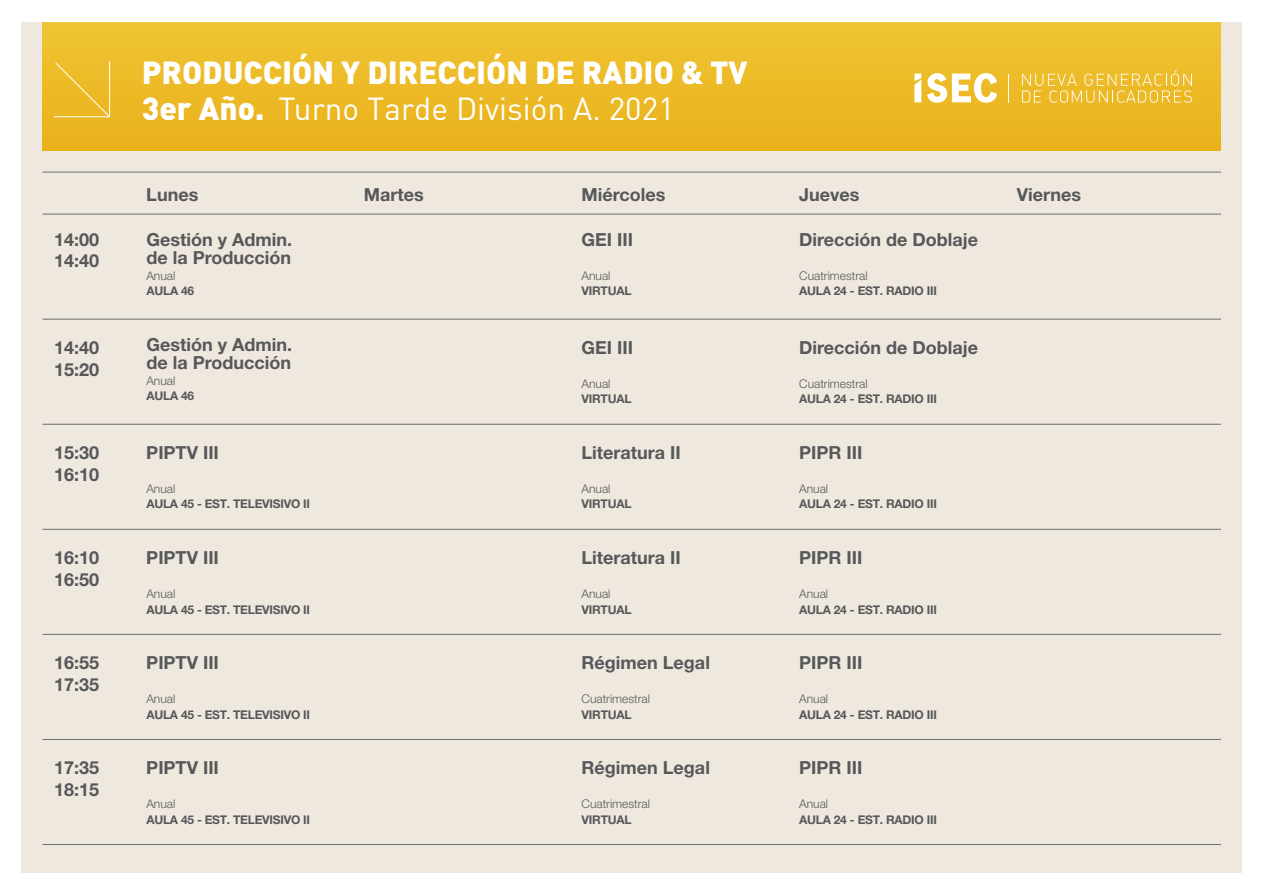
<style>
.page{position:relative;width:1265px;height:895px;background:#fff}
.page>*{position:absolute;margin:0;border:0;box-sizing:border-box;transform-origin:0 0}
.t1{font:900 31.5px/36px "DIN Pro";color:#fff}
.t2{font:700 18px/21.6px "Helvetica Neue LT Std";color:#57585a}
.t3{font:700 12px "Helvetica Neue LT Std";letter-spacing:-.02em;color:#57585a}
.t4{font:300 12px "Helvetica Neue LT Std";color:#57585a}
.s1{font-weight:400}
</style>
<div class="page">
<div style="left:21px;top:22px;width:1221px;height:850px;background:#efe8de"></div>
<div style="left:43px;top:22px;width:1177px;height:129px;background:#ecba27"></div>
<svg style="left:1022px;top:70px;width:169px;height:33px"></svg>
<svg style="left:927px;top:73px;width:70px;height:30px"></svg>
<svg style="left:914px;top:74px;width:7px;height:28px"></svg>
<hr style="left:43px;top:172px;width:1177px;height:1px;background:#6c6d70">
<hr style="left:43px;top:214px;width:1177px;height:1px;background:#6c6d70">
<hr style="left:43px;top:319px;width:1177px;height:1px;background:#6c6d70">
<hr style="left:43px;top:424px;width:1177px;height:1px;background:#6c6d70">
<hr style="left:43px;top:529px;width:1177px;height:1px;background:#6c6d70">
<hr style="left:43px;top:634px;width:1177px;height:1px;background:#6c6d70">
<hr style="left:43px;top:739px;width:1177px;height:1px;background:#6c6d70">
<hr style="left:43px;top:844px;width:1177px;height:1px;background:#6c6d70">
<svg style="left:54px;top:61px;width:57px;height:57px"></svg>
<h1 class="t1" style="left:142px;top:53px;width:607px">PRODUCCIÓN Y DIRECCIÓN DE RADIO &amp; TV<br>3er Año. <span class="s1">Turno Tarde División A. 2021</span></h1>
<p class="t2" style="left:146px;top:183px;width:54px">Lunes</p>
<p class="t2" style="left:581px;top:183px;width:85px">Miércoles</p>
<p class="t2" style="left:799px;top:183px;width:62px">Jueves</p>
<p class="t2" style="left:1016px;top:183px;width:66px">Viernes</p>
<p class="t2" style="left:364px;top:183px;width:61px">Martes</p>
<p class="t2" style="left:54px;top:228px;width:47px">14:00<br>14:40</p>
<p class="t2" style="left:146px;top:230px;width:147px;line-height:18px">Gestión y Admin. de la Producción</p>
<p class="t4" style="left:146px;top:268px;width:30px">Anual</p>
<p class="t3" style="left:146px;top:283px;width:49px">AULA 46</p>
<p class="t2" style="left:581px;top:228px;width:53px">GEI III</p>
<p class="t4" style="left:581px;top:268px;width:30px">Anual</p>
<p class="t3" style="left:581px;top:283px;width:51px">VIRTUAL</p>
<p class="t2" style="left:799px;top:228px;width:180px">Dirección de Doblaje</p>
<p class="t4" style="left:799px;top:268px;width:70px">Cuatrimestral</p>
<p class="t3" style="left:799px;top:283px;width:139px">AULA 24 - EST. RADIO III</p>
<p class="t2" style="left:54px;top:336px;width:47px">14:40<br>15:20</p>
<p class="t2" style="left:146px;top:335px;width:147px;line-height:18px">Gestión y Admin. de la Producción</p>
<p class="t4" style="left:146px;top:373px;width:30px">Anual</p>
<p class="t3" style="left:146px;top:388px;width:49px">AULA 46</p>
<p class="t2" style="left:581px;top:336px;width:53px">GEI III</p>
<p class="t4" style="left:581px;top:376px;width:30px">Anual</p>
<p class="t3" style="left:581px;top:391px;width:51px">VIRTUAL</p>
<p class="t2" style="left:799px;top:336px;width:180px">Dirección de Doblaje</p>
<p class="t4" style="left:799px;top:376px;width:70px">Cuatrimestral</p>
<p class="t3" style="left:799px;top:391px;width:139px">AULA 24 - EST. RADIO III</p>
<p class="t2" style="left:54px;top:441px;width:47px">15:30<br>16:10</p>
<p class="t2" style="left:146px;top:441px;width:74px">PIPTV III</p>
<p class="t4" style="left:146px;top:481px;width:30px">Anual</p>
<p class="t3" style="left:146px;top:496px;width:165px">AULA 45 - EST. TELEVISIVO II</p>
<p class="t2" style="left:581px;top:441px;width:101px">Literatura II</p>
<p class="t4" style="left:581px;top:481px;width:30px">Anual</p>
<p class="t3" style="left:581px;top:496px;width:51px">VIRTUAL</p>
<p class="t2" style="left:799px;top:441px;width:65px">PIPR III</p>
<p class="t4" style="left:799px;top:481px;width:30px">Anual</p>
<p class="t3" style="left:799px;top:496px;width:139px">AULA 24 - EST. RADIO III</p>
<p class="t2" style="left:54px;top:546px;width:47px">16:10<br>16:50</p>
<p class="t2" style="left:146px;top:546px;width:74px">PIPTV III</p>
<p class="t4" style="left:146px;top:586px;width:30px">Anual</p>
<p class="t3" style="left:146px;top:601px;width:165px">AULA 45 - EST. TELEVISIVO II</p>
<p class="t2" style="left:581px;top:546px;width:101px">Literatura II</p>
<p class="t4" style="left:581px;top:586px;width:30px">Anual</p>
<p class="t3" style="left:581px;top:601px;width:51px">VIRTUAL</p>
<p class="t2" style="left:799px;top:546px;width:65px">PIPR III</p>
<p class="t4" style="left:799px;top:586px;width:30px">Anual</p>
<p class="t3" style="left:799px;top:601px;width:139px">AULA 24 - EST. RADIO III</p>
<p class="t2" style="left:54px;top:651px;width:47px">16:55<br>17:35</p>
<p class="t2" style="left:146px;top:651px;width:74px">PIPTV III</p>
<p class="t4" style="left:146px;top:691px;width:30px">Anual</p>
<p class="t3" style="left:146px;top:706px;width:165px">AULA 45 - EST. TELEVISIVO II</p>
<p class="t2" style="left:581px;top:651px;width:130px">Régimen Legal</p>
<p class="t4" style="left:581px;top:691px;width:70px">Cuatrimestral</p>
<p class="t3" style="left:581px;top:706px;width:51px">VIRTUAL</p>
<p class="t2" style="left:799px;top:651px;width:65px">PIPR III</p>
<p class="t4" style="left:799px;top:691px;width:30px">Anual</p>
<p class="t3" style="left:799px;top:706px;width:139px">AULA 24 - EST. RADIO III</p>
<p class="t2" style="left:54px;top:756px;width:47px">17:35<br>18:15</p>
<p class="t2" style="left:146px;top:756px;width:74px">PIPTV III</p>
<p class="t4" style="left:146px;top:796px;width:30px">Anual</p>
<p class="t3" style="left:146px;top:811px;width:165px">AULA 45 - EST. TELEVISIVO II</p>
<p class="t2" style="left:581px;top:756px;width:130px">Régimen Legal</p>
<p class="t4" style="left:581px;top:796px;width:70px">Cuatrimestral</p>
<p class="t3" style="left:581px;top:811px;width:51px">VIRTUAL</p>
<p class="t2" style="left:799px;top:756px;width:65px">PIPR III</p>
<p class="t4" style="left:799px;top:796px;width:30px">Anual</p>
<p class="t3" style="left:799px;top:811px;width:139px">AULA 24 - EST. RADIO III</p>
</div>
